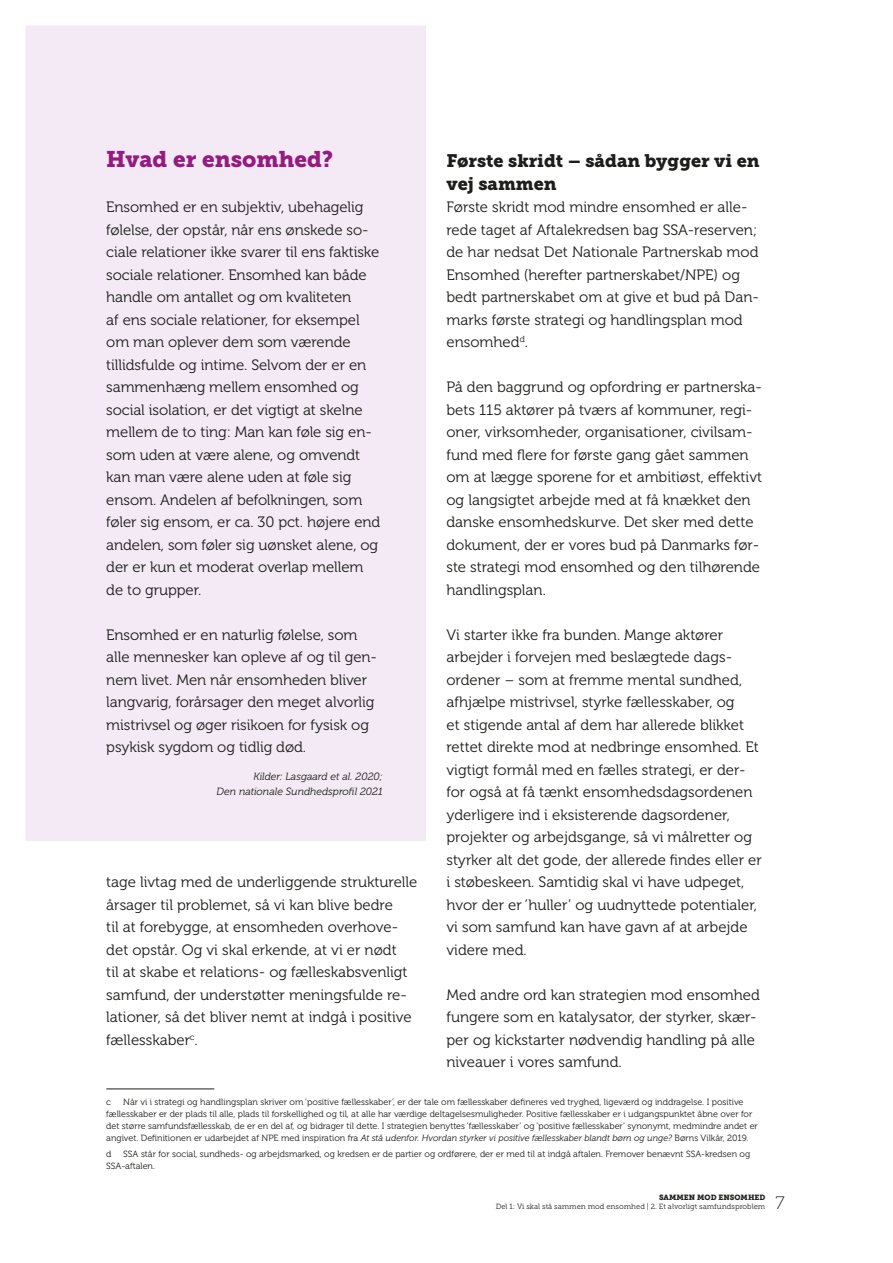
<style>
.page{position:relative;width:893px;height:1263px;background:#fff}
.page>*{position:absolute;margin:0;border:0;box-sizing:border-box;transform-origin:0 0}
.Boks1{font:22.5px "Museo Slab 900";color:#961b81}
.Mellemrubrik{font:18px/22.5px "Museo Slab 900";color:#1d1d1b}
.t1{font:18px "Museo 100";color:#1d1d1b}
.Brød{font:15px/22.5px "Museo 300";color:#1d1d1b}
.Boks2{font:15px/22.5px "Museo 300";letter-spacing:-.005em;color:#1d1d1b}
.Kilde_boks_2{font:italic 10.5px/15px "Museo 300";color:#1d1d1b;text-align:right}
.Fodnotetekst{font:9px/12px "Museo 300";color:#1d1d1b}
.t2{font:7.5px "Museo Slab 300";color:#1d1d1b}
.t3{font:7.5px "Museo Slab 900";color:#1d1d1b}
.s1{font-style:italic}
.s2{font-family:"Museo Sans 300"}
</style>
<div class="page">
<svg style="left:25px;top:25px;width:401px;height:1065px;fill:#f3eaf5"></svg>
<p class="Boks1" style="left:106px;top:146px;width:228px">Hvad er ensomhed?</p>
<p class="Boks2" style="left:106px;top:196px;width:276px">Ensomhed er en subjektiv, ubehagelig følelse, der opstår, når ens ønskede so&shy;ciale relationer ikke svarer til ens faktiske sociale relationer. Ensomhed kan både handle om antallet og om kvaliteten<br>af ens sociale relationer, for eksempel om man oplever dem som værende tillidsfulde og intime. Selvom der er en sammenhæng mellem ensomhed og social isolation, er det vigtigt at skelne mellem de to ting: Man kan føle sig en&shy;som uden at være alene, og omvendt kan man være alene uden at føle sig ensom. Andelen af befolkningen, som føler sig ensom, er ca. 30 pct. højere end andelen, som føler sig uønsket alene, og der er kun et moderat overlap mellem de to grupper.</p>
<p class="Boks2" style="left:106px;top:623px;width:272px">Ensomhed er en naturlig følelse, som alle mennesker kan opleve af og til gen&shy;nem livet. Men når ensomheden bliver langvarig, forårsager den meget alvorlig mistrivsel og øger risikoen for fysisk og psykisk sygdom og tidlig død.</p>
<p class="Kilde_boks_2" style="left:217px;top:769px;width:168px">Kilder: Lasgaard et al. 2020;<br>Den nationale Sundhedsprofil 2021</p>
<p class="Brød" style="left:106px;top:871px;width:313px">tage livtag med de underliggende strukturelle årsager til problemet, så vi kan blive bedre<br>til at forebygge, at ensomheden overhove&shy;det opstår. Og vi skal erkende, at vi er nødt<br>til at skabe et relations- og fælleskabsvenligt samfund, der understøtter meningsfulde re&shy;lationer, så det bliver nemt at indgå i positive fællesskaber<sup>c</sup>.</p>
<p class="Mellemrubrik" style="left:446px;top:150px;width:315px">Første skridt – sådan bygger vi en vej sammen</p>
<p class="Brød" style="left:446px;top:196px;width:314px">Første skridt mod mindre ensomhed er alle&shy;rede taget af Aftalekredsen bag SSA-reserven; de har nedsat Det Nationale Partnerskab mod Ensomhed (herefter partnerskabet/NPE) og bedt partnerskabet om at give et bud på Dan&shy;marks første strategi og handlingsplan mod ensomhed<sup>d</sup>.</p>
<p class="Brød" style="left:446px;top:376px;width:317px">På den baggrund og opfordring er partnerska&shy;bets 115 aktører på tværs af kommuner, regi&shy;oner, virksomheder, organisationer, civilsam&shy;fund med flere for første gang gået sammen om at lægge sporene for et ambitiøst, effektivt og langsigtet arbejde med at få knækket den danske ensomhedskurve. Det sker med dette dokument, der er vores bud på Danmarks før&shy;ste strategi mod ensomhed og den tilhørende handlingsplan.</p>
<p class="Brød" style="left:446px;top:623px;width:317px">Vi starter ikke fra bunden. Mange aktører arbejder i forvejen med beslægtede dags&shy;ordener – som at fremme mental sundhed, afhjælpe mistrivsel, styrke fællesskaber, og<br>et stigende antal af dem har allerede blikket rettet direkte mod at nedbringe ensomhed. Et vigtigt formål med en fælles strategi, er der&shy;for også at få tænkt ensomhedsdagsordenen yderligere ind i eksisterende dagsordener, projekter og arbejdsgange, så vi målretter og styrker alt det gode, der allerede findes eller er i støbeskeen. Samtidig skal vi have udpeget, hvor der er ’huller’ og uudnyttede potentialer, vi som samfund kan have gavn af at arbejde videre med.</p>
<p class="Brød" style="left:446px;top:983px;width:315px">Med andre ord kan strategien mod ensomhed fungere som en katalysator, der styrker, skær&shy;per og kickstarter nødvendig handling på alle niveauer i vores samfund.</p>
<p class="Fodnotetekst" style="left:106px;top:1096px;width:653px;text-indent:17px">Når vi i strategi og handlingsplan skriver om ’positive fællesskaber’, er der tale om fællesskaber defineres ved tryghed, ligeværd og inddragelse. I positive fællesskaber er der plads til alle, plads til forskellighed og til, at alle har værdige deltagelsesmuligheder. Positive fællesskaber er i udgangspunktet åbne over for det større samfundsfællesskab, de er en del af, og bidrager til dette. I strategien benyttes ’fællesskaber’ og ’positive fællesskaber’ synonymt, medmindre andet er angivet. Definitionen er udarbejdet af NPE med inspiration fra <span class="s1">At stå udenfor. Hvordan styrker vi positive fællesskaber blandt børn og unge?</span> Børns Vilkår, 2019.</p>
<p class="Fodnotetekst" style="left:106px;top:1148px;width:7px">d</p>
<p class="Fodnotetekst" style="left:106px;top:1096px;width:6px">c</p>
<p class="Fodnotetekst" style="left:106px;top:1148px;width:645px;text-indent:17px">SSA står for social, sundheds- og arbejdsmarked, og kredsen er de partier og ordførere, der er med til at indgå aftalen. Fremover benævnt SSA-kredsen og<br>SSA-aftalen.</p>
<p class="t3" style="left:659px;top:1193px;width:108px">SAMMEN MOD ENSOMHED</p>
<p class="t2" style="left:496px;top:1202px;width:271px">Del 1: Vi skal stå sammen mod ensomhed <span class="s2">|</span> 2. Et alvorligt samfundsproblem</p>
<p class="t1" style="left:775px;top:1193px;width:10px">7</p>
</div>
